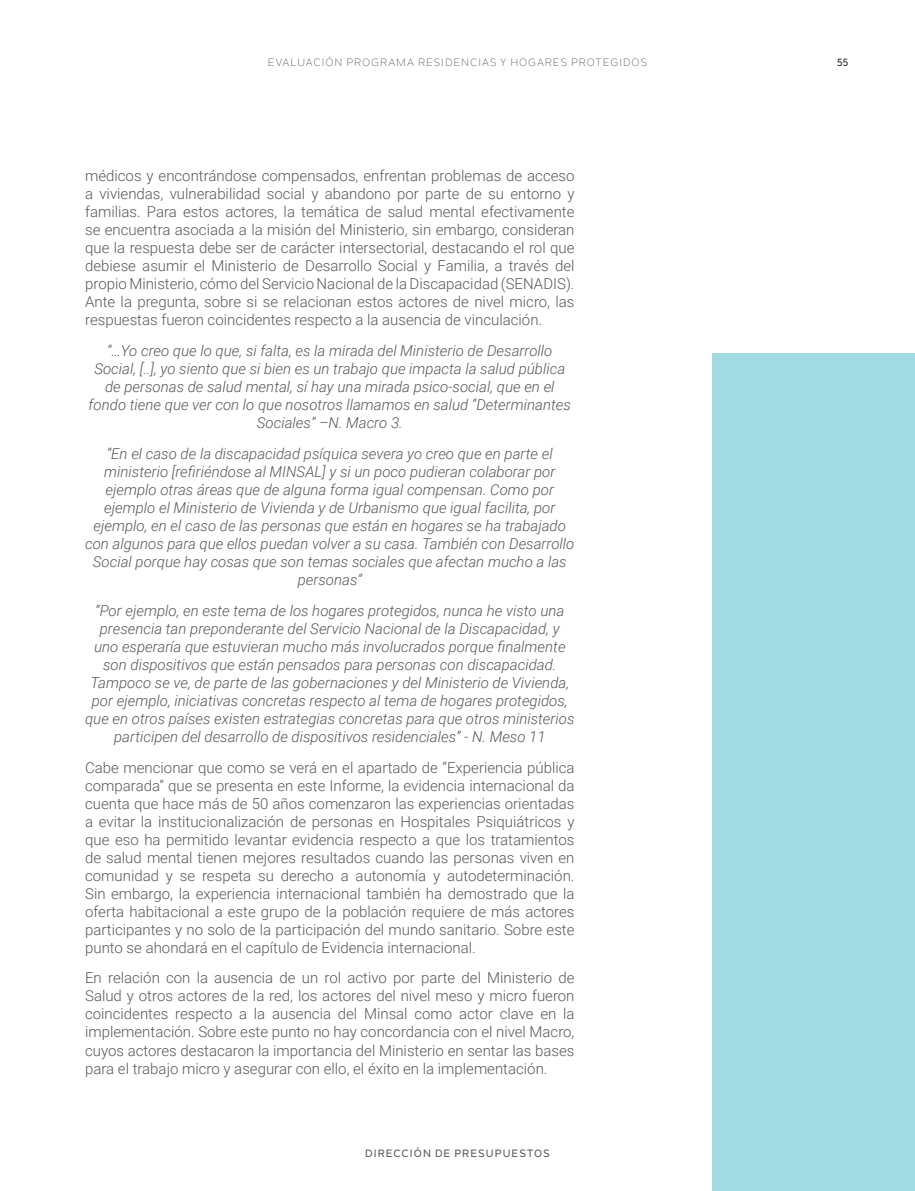
<style>
.page{position:relative;width:915px;height:1191px;background:#fff}
.page>*{position:absolute;margin:0;border:0;box-sizing:border-box;transform-origin:0 0}
.TEXTO{font:300 15px/18px "Roboto";color:#57585a;text-align:justify}
.TEXTO-2{font:italic 300 15px/18px "Roboto";color:#57585a;text-align:center}
.t1{font:10.5px "Nolan Next";letter-spacing:.1em;color:#57585a}
.t2{font:500 10.5px "Nolan Next";letter-spacing:.1em;color:#57585a}
.t3{font:500 10.5px "Nolan Next";color:#231f20}
</style>
<div class="page">
<div style="left:712px;top:353px;width:202px;height:838px;background:#a3dbe2"></div>
<p class="t1" style="left:268px;top:56px;width:380px">EVALUACIÓN PROGRAMA RESIDENCIAS Y HOGARES PROTEGIDOS</p>
<p class="TEXTO" style="left:85px;top:166px;width:490px">médicos y encontrándose compensados, enfrentan problemas de acceso a viviendas, vulnerabilidad social y abandono por parte de su entorno y familias. Para estos actores, la temática de salud mental efectivamente se encuentra asociada a la misión del Ministerio, sin embargo, consideran que la respuesta debe ser de carácter intersectorial, destacando el rol que debiese asumir el Ministerio de Desarrollo Social y Familia, a través del propio Ministerio, cómo del Servicio Nacional de la Discapacidad (SENADIS).<br>Ante la pregunta, sobre si se relacionan estos actores de nivel micro, las respuestas fueron coincidentes respecto a la ausencia de vinculación.</p>
<p class="TEXTO-2" style="left:89px;top:341px;width:483px">“…Yo creo que lo que, si falta, es la mirada del Ministerio de Desarrollo Social, [..], yo siento que si bien es un trabajo que impacta la salud pública de personas de salud mental, sí hay una mirada psico-social, que en el fondo tiene que ver con lo que nosotros llamamos en salud “Determinantes Sociales” –N. Macro 3.</p>
<p class="TEXTO-2" style="left:85px;top:444px;width:490px">“En el caso de la discapacidad psíquica severa yo creo que en parte el ministerio [refiriéndose al MINSAL] y si un poco pudieran colaborar por ejemplo otras áreas que de alguna forma igual compensan. Como por ejemplo el Ministerio de Vivienda y de Urbanismo que igual facilita, por ejemplo, en el caso de las personas que están en hogares se ha trabajado con algunos para que ellos puedan volver a su casa. También con Desarrollo Social porque hay cosas que son temas sociales que afectan mucho a las personas”</p>
<p class="TEXTO-2" style="left:85px;top:601px;width:490px">“Por ejemplo, en este tema de los hogares protegidos, nunca he visto una presencia tan preponderante del Servicio Nacional de la Discapacidad, y<br>uno esperaría que estuvieran mucho más involucrados porque finalmente son dispositivos que están pensados para personas con discapacidad.<br>Tampoco se ve, de parte de las gobernaciones y del Ministerio de Vivienda, por ejemplo, iniciativas concretas respecto al tema de hogares protegidos, que en otros países existen estrategias concretas para que otros ministerios participen del desarrollo de dispositivos residenciales” - N. Meso 11</p>
<p class="TEXTO" style="left:85px;top:757px;width:490px">Cabe mencionar que como se verá en el apartado de “Experiencia pública comparada” que se presenta en este Informe, la evidencia internacional da cuenta que hace más de 50 años comenzaron las experiencias orientadas a evitar la institucionalización de personas en Hospitales Psiquiátricos y que eso ha permitido levantar evidencia respecto a que los tratamientos de salud mental tienen mejores resultados cuando las personas viven en comunidad y se respeta su derecho a autonomía y autodeterminación.<br>Sin embargo, la experiencia internacional también ha demostrado que la oferta habitacional a este grupo de la población requiere de más actores participantes y no solo de la participación del mundo sanitario. Sobre este punto se ahondará en el capítulo de Evidencia internacional.</p>
<p class="TEXTO" style="left:85px;top:968px;width:491px">En relación con la ausencia de un rol activo por parte del Ministerio de Salud y otros actores de la red, los actores del nivel meso y micro fueron coincidentes respecto a la ausencia del Minsal como actor clave en la implementación. Sobre este punto no hay concordancia con el nivel Macro, cuyos actores destacaron la importancia del Ministerio en sentar las bases para el trabajo micro y asegurar con ello, el éxito en la implementación.</p>
<p class="t2" style="left:365px;top:1147px;width:186px">DIRECCIÓN DE PRESUPUESTOS</p>
<p class="t3" style="left:837px;top:56px;width:12px">55</p>
</div>
